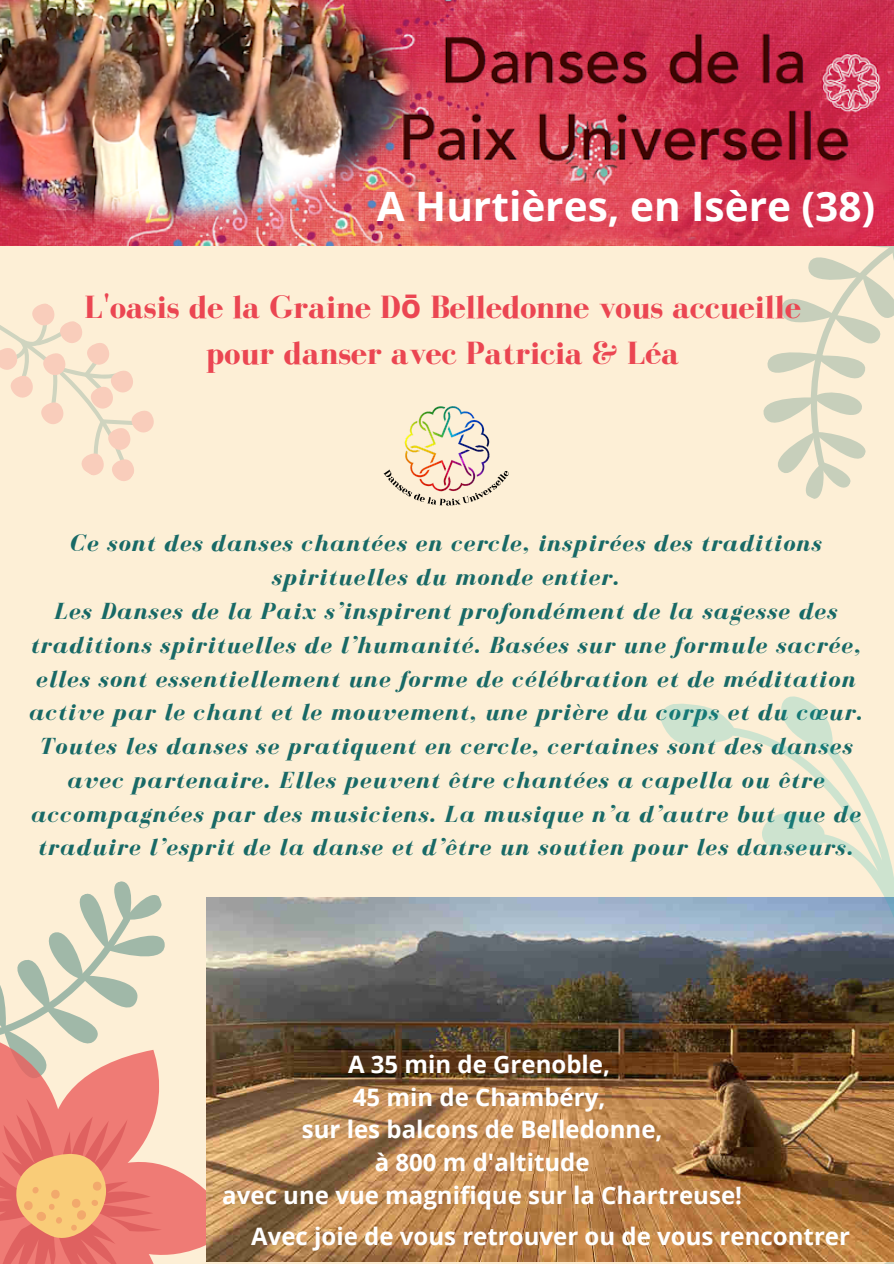
<style>
.page{position:relative;width:894px;height:1264px;background:#fff}
.page>*{position:absolute;margin:0;border:0;box-sizing:border-box;transform-origin:0 0}
.t1{font:700 40.5px "Open Sans";color:#fff}
.t2{font:700 33px "Bodoni FLF";color:#eb4652}
.t3{font:italic 700 24px/33.8px "Bodoni FLF";letter-spacing:.05em;color:#186966;text-align:center}
.t4{font:700 24px "Open Sans";color:#fff}
.s1{font-family:"Noto Sans"}
</style>
<div class="page">
<div style="left:0;top:246px;width:893px;height:1017px;background:#fdefd6"></div>
<svg style="left:0;top:881px;width:236px;height:382px"></svg>
<img style="left:207px;top:897px;width:686px;height:364px">
<img style="left:0;top:0;width:893px;height:499px">
<img style="left:380px;top:399px;width:132px;height:107px">
<svg style="left:659px;top:696px;width:234px;height:320px"></svg>
<p class="t1" style="left:377px;top:177px;width:500px">A Hurtières, en Isère (38)</p>
<p class="t2" style="left:84px;top:289px;width:717px">L'oasis de la Graine D<span class="s1">ō</span> Belledonne vous accueille</p>
<p class="t2" style="left:206px;top:335px;width:474px">pour danser avec Patricia &amp; Léa</p>
<p class="t3" style="left:70px;top:526px;width:752px">Ce sont des danses chantées en cercle, inspirées des traditions spirituelles du monde entier.</p>
<p class="t3" style="left:28px;top:594px;width:835px">Les Danses de la Paix s’inspirent profondément de la sagesse des traditions spirituelles de l’humanité. Basées sur une formule sacrée, elles sont essentiellement une forme de célébration et de méditation active par le chant et le mouvement, une prière du corps et du cœur.<br>Toutes les danses se pratiquent en cercle, certaines sont des danses avec partenaire. Elles peuvent être chantées a capella ou être accompagnées par des musiciens. La musique n’a d’autre but que de traduire l’esprit de la danse et d’être un soutien pour les danseurs.</p>
<p class="t4" style="left:348px;top:1047px;width:263px">A 35 min de Grenoble,</p>
<p class="t4" style="left:353px;top:1079px;width:254px">45 min de Chambéry,</p>
<p class="t4" style="left:302px;top:1112px;width:362px">sur les balcons de Belledonne,</p>
<p class="t4" style="left:374px;top:1145px;width:216px">à 800 m d'altitude</p>
<p class="t4" style="left:222px;top:1177px;width:521px">avec une vue magnifique sur la Chartreuse!</p>
<p class="t4" style="left:251px;top:1219px;width:600px">Avec joie de vous retrouver ou de vous rencontrer</p>
</div>
